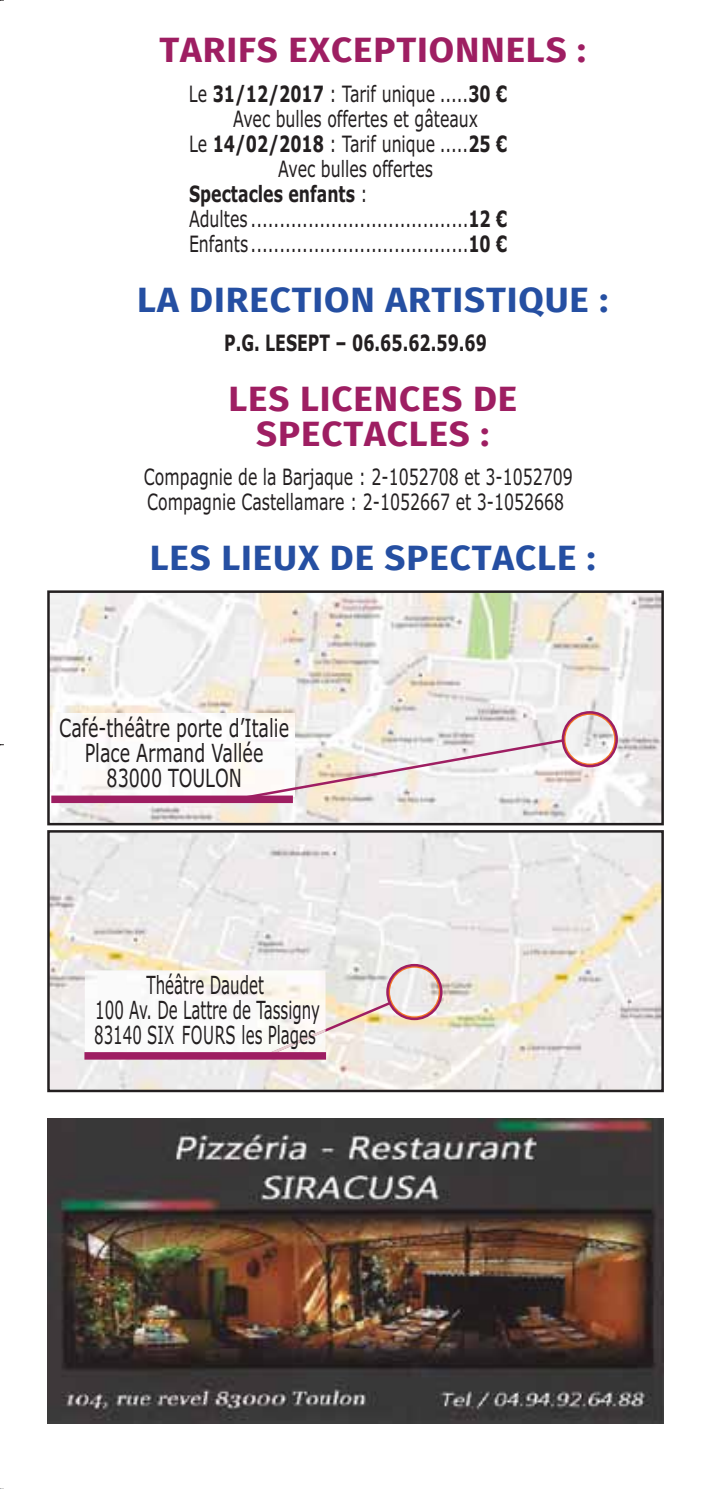
<style>
.page{position:relative;width:707px;height:1489px;background:#fff}
.page>*{position:absolute;margin:0;border:0;box-sizing:border-box;transform-origin:0 0}
.t1{font:700 35px/35px "Fira Sans";letter-spacing:.025em;color:#9e1e62;text-align:center;scale:1.05 1}
.t2{font:700 35px "Fira Sans";letter-spacing:.025em;color:#254fa2;scale:1.05 1}
.t3{font:25px/25px "Verdana";color:#231f20;text-align:center;scale:.6 1}
.t4{font:25px/25px "Verdana";color:#231f20;text-align:center;scale:.7 1}
.t5{font:22.5px/25px "Verdana";color:#231f20;scale:.7 1}
.t6{font:700 22.5px "Verdana";color:#231f20;scale:.7 1}
.s1{font-weight:700}
.s2{font-weight:400}
</style>
<div class="page">
<img style="left:50px;top:833px;width:611px;height:255px">
<div style="left:47px;top:830px;width:617px;height:261px;border:2px solid #231f20"></div>
<img style="left:50px;top:593px;width:611px;height:229px">
<div style="left:47px;top:590px;width:617px;height:235px;border:2px solid #231f20"></div>
<img style="left:54px;top:713px;width:188px;height:82px">
<div style="left:51px;top:795px;width:242px;height:8px;background:#9e1e62"></div>
<svg style="left:242px;top:712px;width:375px;height:88px"></svg>
<img style="left:85px;top:970px;width:183px;height:81px">
<svg style="left:268px;top:965px;width:173px;height:91px"></svg>
<svg style="left:84px;top:1051px;width:242px;height:8px;background:#aa3d77"></svg>
<img style="left:47px;top:1118px;width:617px;height:304px">
<h1 class="t1" style="left:159px;top:39px;width:408px">TARIFS EXCEPTIONNELS :</h1>
<p class="t5" style="left:189px;top:83px;width:456px">Le <span class="s1">31/12/2017</span> : Tarif unique .....<span class="s1">30 €</span></p>
<p class="t5" style="left:233px;top:108px;width:352px">Avec bulles offertes et gâteaux</p>
<p class="t5" style="left:189px;top:133px;width:456px">Le <span class="s1">14/02/2018</span> : Tarif unique .....<span class="s1">25 €</span></p>
<p class="t5" style="left:278px;top:158px;width:223px">Avec bulles offertes</p>
<p class="t6" style="left:189px;top:184px;width:257px">Spectacles enfants <span class="s2">:</span></p>
<p class="t5" style="left:189px;top:208px;width:456px">Adultes ......................................<span class="s1">12 €</span></p>
<p class="t5" style="left:189px;top:233px;width:456px">Enfants ......................................<span class="s1">10 €</span></p>
<h1 class="t2" style="left:137px;top:287px;width:450px">LA DIRECTION ARTISTIQUE :</h1>
<p class="t6" style="left:224px;top:334px;width:377px">P.G. LESEPT – 06.65.62.59.69</p>
<h1 class="t1" style="left:228px;top:387px;width:276px">LES LICENCES DE<br>SPECTACLES :</h1>
<p class="t5" style="left:144px;top:466px;width:614px">Compagnie de la Barjaque : 2-1052708 et 3-1052709<br>Compagnie Castellamare : 2-1052667 et 3-1052668</p>
<h1 class="t2" style="left:150px;top:546px;width:426px">LES LIEUX DE SPECTACLE :</h1>
<p class="t4" style="left:59px;top:717px;width:330px">Café-théâtre porte d’Italie<br>Place Armand Vallée<br>83000 TOULON</p>
<p class="t3" style="left:94px;top:974px;width:378px">Théâtre Daudet<br>100 Av. De Lattre de Tassigny<br>83140 SIX FOURS les Plages</p>
</div>
